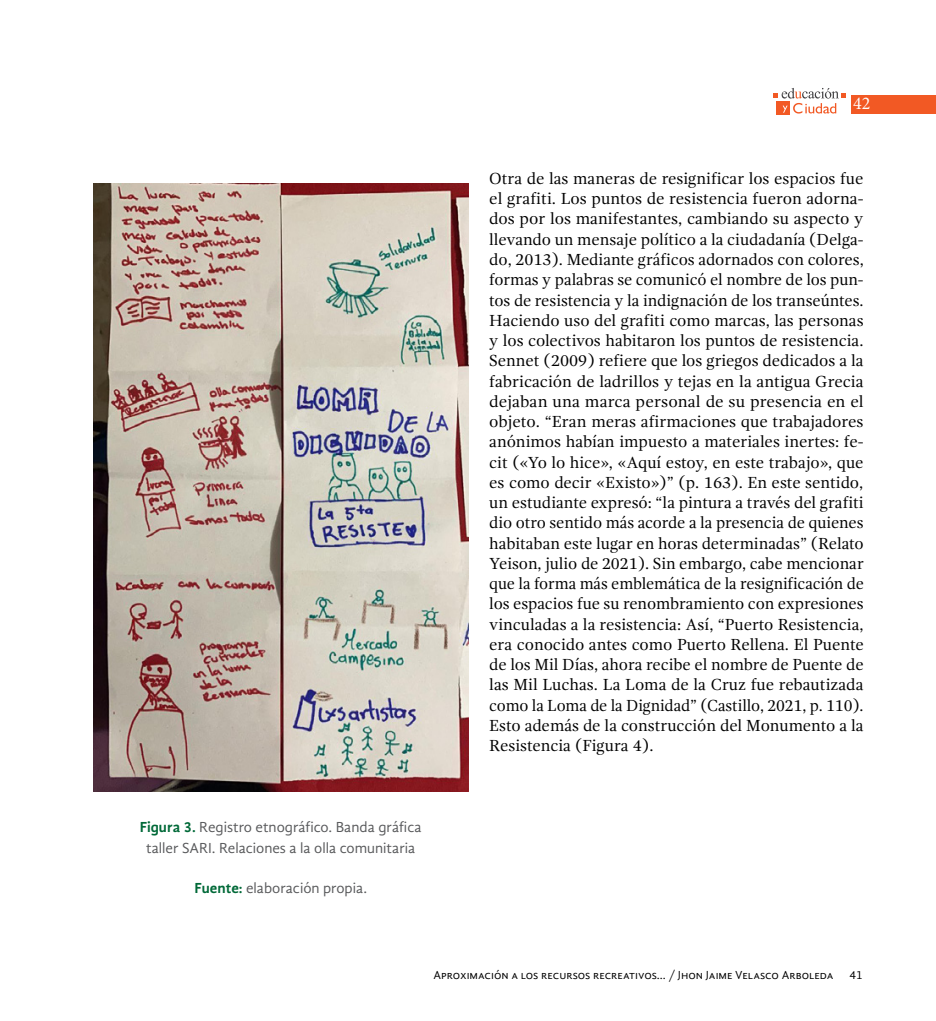
<style>
.page{position:relative;width:936px;height:1021px;background:#fff}
.page>*{position:absolute;margin:0;border:0;box-sizing:border-box;transform-origin:0 0}
.t1{font:18px "Minion Pro";color:#fff}
.t2{font:16.5px/20.2px "Gandhi Serif";color:#000;text-align:justify}
.t3{font:15px/20.2px "Gandhi Sans";color:#58595b;text-align:center}
.t4{font:12px "Gandhi Sans";color:#000}
.s1{font-weight:700;color:#006938}
</style>
<div class="page">
<div style="left:851px;top:95px;width:84px;height:18px;background:#f25924"></div>
<div style="left:776px;top:102px;width:14px;height:13px;background:#f25924"></div>
<svg style="left:773px;top:88px;width:72px;height:25px"></svg>
<img style="left:93px;top:183px;width:375px;height:608px">
<p class="t3" style="left:140px;top:817px;width:283px"><span class="s1">Figura 3.</span> Registro etnográfico. Banda gráfica taller SARI. Relaciones a la olla comunitaria</p>
<p class="t3" style="left:194px;top:877px;width:174px"><span class="s1">Fuente:</span> elaboración propia.</p>
<p class="t1" style="left:853px;top:92px;width:19px">42</p>
<p class="t2" style="left:489px;top:168px;width:376px">Otra de las maneras de resignificar los espacios fue el grafiti. Los puntos de resistencia fueron adorna&shy;dos por los manifestantes, cambiando su aspecto y llevando un mensaje político a la ciudadanía (Delga&shy;do, 2013). Mediante gráficos adornados con colores, formas y palabras se comunicó el nombre de los pun&shy;tos de resistencia y la indignación de los transeúntes.<br>Haciendo uso del grafiti como marcas, las personas y los colectivos habitaron los puntos de resistencia.<br>Sennet (2009) refiere que los griegos dedicados a la fabricación de ladrillos y tejas en la antigua Grecia dejaban una marca personal de su presencia en el objeto. “Eran meras afirmaciones que trabajadores anónimos habían impuesto a materiales inertes: fe&shy;cit («Yo lo hice», «Aquí estoy, en este trabajo», que es como decir «Existo»)” (p. 163). En este sentido, un estudiante expresó: “la pintura a través del grafiti dio otro sentido más acorde a la presencia de quienes habitaban este lugar en horas determinadas” (Relato Yeison, julio de 2021). Sin embargo, cabe mencionar que la forma más emblemática de la resignificación de los espacios fue su renombramiento con expresiones vinculadas a la resistencia: Así, “Puerto Resistencia, era conocido antes como Puerto Rellena. El Puente de los Mil Días, ahora recibe el nombre de Puente de las Mil Luchas. La Loma de la Cruz fue rebautizada como la Loma de la Dignidad” (Castillo, 2021, p. 110).<br>Esto además de la construcción del Monumento a la Resistencia (Figura 4).</p>
<p class="t4" style="left:433px;top:968px;width:402px">Aproximación a los recursos recreativos… / Jhon Jaime Velasco Arboleda</p>
<p class="t4" style="left:849px;top:968px;width:15px">41</p>
</div>
